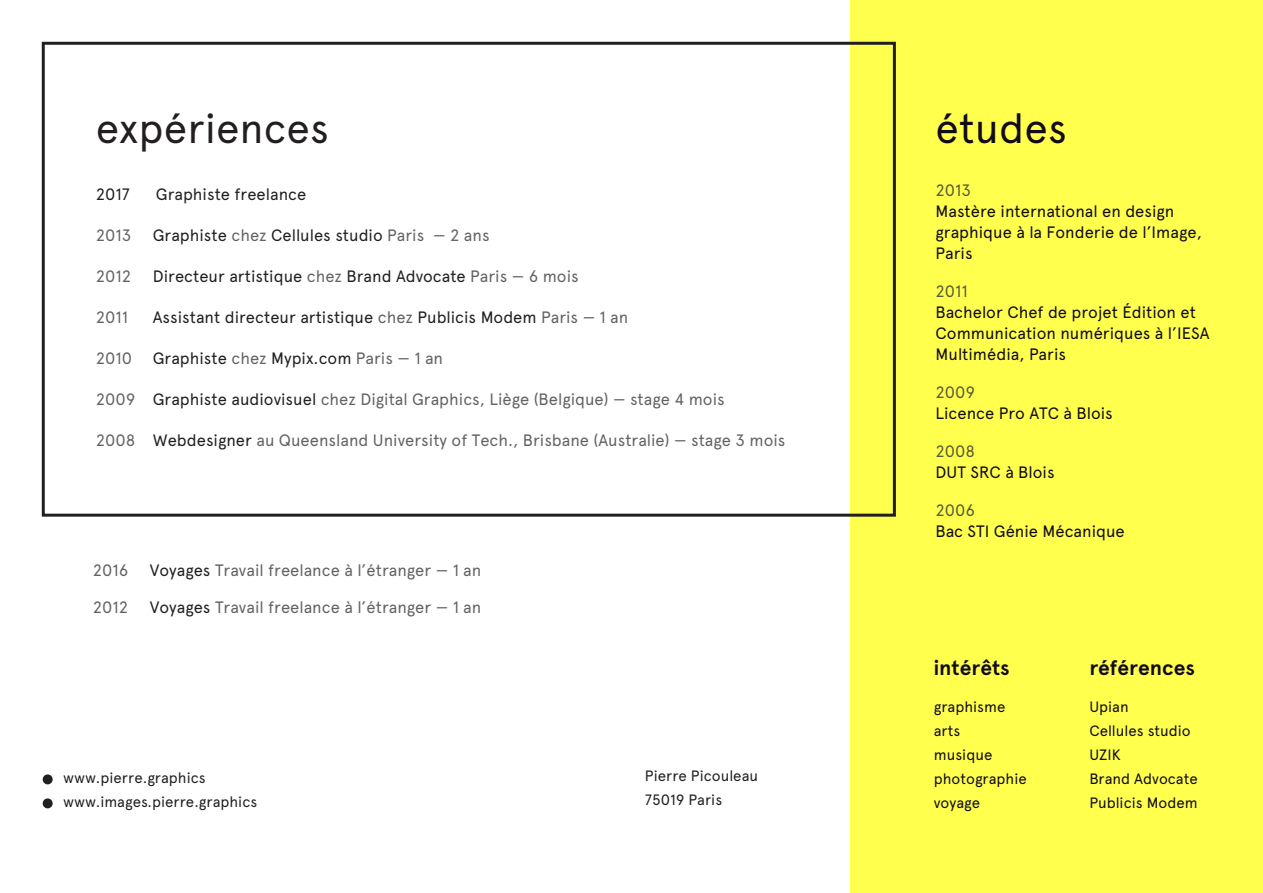
<style>
.page{position:relative;width:1263px;height:893px;background:#fff}
.page>*{position:absolute;margin:0;border:0;box-sizing:border-box;transform-origin:0 0}
.t1{font:42px "Apercu";color:#231f20}
.t2{font:42px "Apercu";color:#120b19}
.t3{font:700 21px "Apercu";color:#120b19}
.t4{font:16.5px "Apercu";color:#636366}
.t5{font:16.5px/21px "Apercu";color:#120b19}
.t6{font:16.5px "Apercu";color:#231f20}
.t7{font:15px/24px "Apercu";color:#120b19}
.t8{font:15px/24px "Apercu";color:#231f20}
.s1{color:#636366}
.s2{color:#231f20}
.s3{color:#585a39}
</style>
<div class="page">
<div style="left:850px;top:0;width:413px;height:893px;background:#ffff4d"></div>
<div style="left:42px;top:42px;width:854px;height:475px;border:3px solid #231f20"></div>
<div style="left:43px;top:774px;width:10px;height:10px;background:#231f20;border-radius:50%"></div>
<div style="left:43px;top:798px;width:10px;height:10px;background:#231f20;border-radius:50%"></div>
<p class="t1" style="left:96px;top:104px;width:235px">expériences</p>
<p class="t6" style="left:96px;top:184px;width:35px">2017</p>
<p class="t6" style="left:156px;top:184px;width:152px">Graphiste freelance</p>
<p class="t4" style="left:96px;top:225px;width:37px">2013</p>
<p class="t6" style="left:153px;top:225px;width:338px">Graphiste <span class="s1">chez</span> Cellules studio <span class="s1">Paris — 2 ans</span></p>
<p class="t4" style="left:96px;top:266px;width:37px">2012</p>
<p class="t6" style="left:153px;top:266px;width:427px">Directeur artistique <span class="s1">chez</span> Brand Advocate <span class="s1">Paris — 6 mois</span></p>
<p class="t4" style="left:96px;top:307px;width:34px">2011</p>
<p class="t6" style="left:153px;top:307px;width:477px">Assistant directeur artistique <span class="s1">chez</span> Publicis Modem <span class="s1">Paris — 1 an</span></p>
<p class="t4" style="left:96px;top:348px;width:38px">2010</p>
<p class="t6" style="left:153px;top:348px;width:292px">Graphiste <span class="s1">chez</span> Mypix.com <span class="s1">Paris — 1 an</span></p>
<p class="t4" style="left:96px;top:389px;width:630px">2009 <span class="s2">Graphiste audiovisuel</span> chez Digital Graphics, Liège (Belgique) — stage 4 mois</p>
<p class="t4" style="left:96px;top:430px;width:691px">2008 <span class="s2">Webdesigner</span> au Queensland University of Tech., Brisbane (Australie) — stage 3 mois</p>
<p class="t4" style="left:93px;top:560px;width:37px">2016</p>
<p class="t4" style="left:150px;top:560px;width:333px"><span class="s2">Voyages</span> Travail freelance à l’étranger — 1 an</p>
<p class="t4" style="left:93px;top:597px;width:37px">2012</p>
<p class="t4" style="left:150px;top:597px;width:333px"><span class="s2">Voyages</span> Travail freelance à l’étranger — 1 an</p>
<p class="t8" style="left:63px;top:766px;width:144px">www.pierre.graphics</p>
<p class="t8" style="left:63px;top:790px;width:196px">www.images.pierre.graphics</p>
<p class="t8" style="left:645px;top:764px;width:115px">Pierre Picouleau<br>75019 Paris</p>
<p class="t2" style="left:935px;top:104px;width:133px">études</p>
<p class="t5" style="left:935px;top:180px;width:268px"><span class="s3">2013<br></span>Mastère international en design graphique à la Fonderie de l’Image,<br>Paris</p>
<p class="t5" style="left:935px;top:281px;width:275px"><span class="s3">2011<br></span>Bachelor Chef de projet Édition et<br>Communication numériques à l’IESA<br>Multimédia, Paris</p>
<p class="t5" style="left:935px;top:382px;width:179px"><span class="s3">2009<br></span>Licence Pro ATC à Blois</p>
<p class="t5" style="left:935px;top:441px;width:121px"><span class="s3">2008<br></span>DUT SRC à Blois</p>
<p class="t5" style="left:935px;top:500px;width:191px"><span class="s3">2006<br></span>Bac STI Génie Mécanique</p>
<p class="t3" style="left:934px;top:655px;width:78px">intérêts</p>
<p class="t7" style="left:934px;top:695px;width:95px">graphisme arts<br>musique photographie voyage</p>
<p class="t3" style="left:1089px;top:655px;width:107px">références</p>
<p class="t7" style="left:1089px;top:695px;width:110px">Upian<br>Cellules studio<br>UZIK<br>Brand Advocate<br>Publicis Modem</p>
</div>
